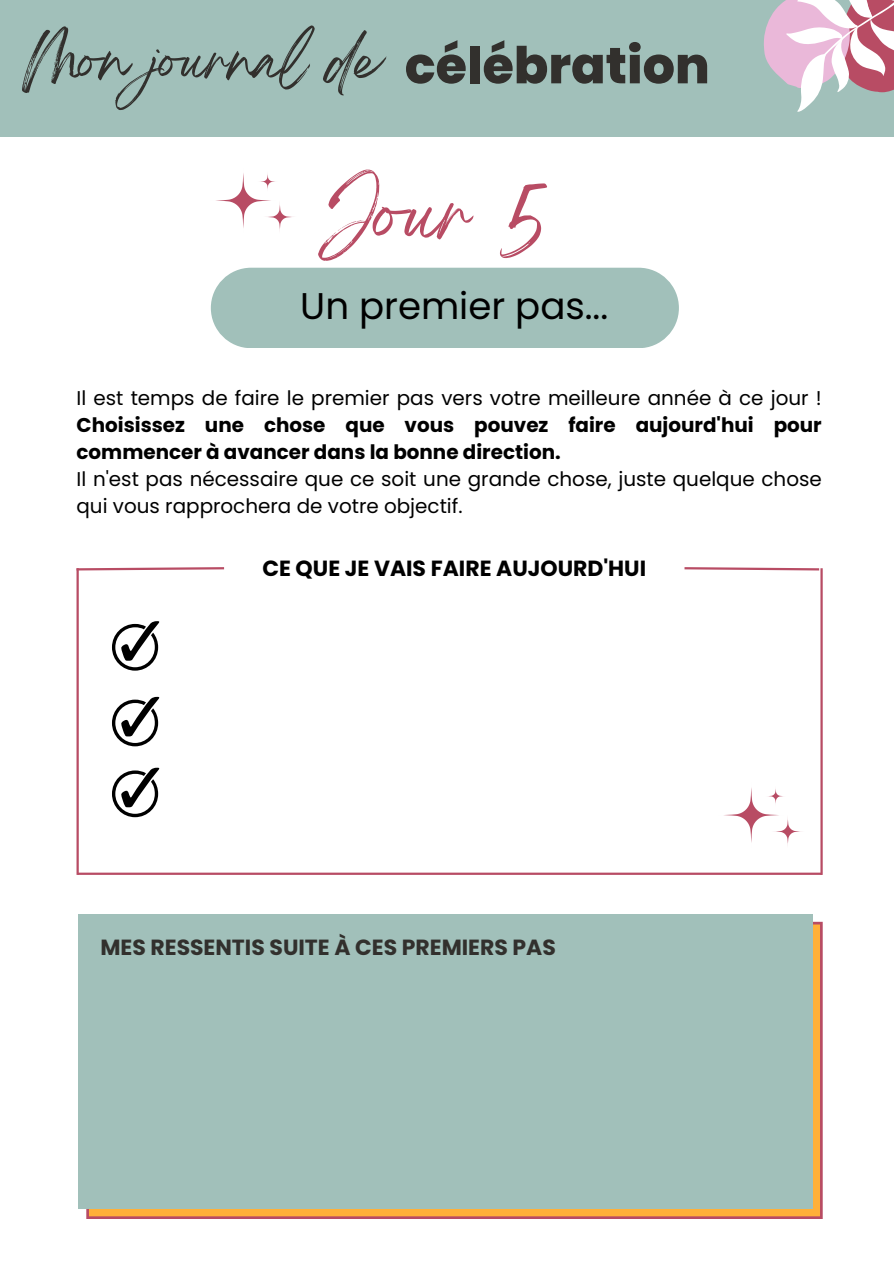
<style>
.page{position:relative;width:894px;height:1264px;background:#fff}
.page>*{position:absolute;margin:0;border:0;box-sizing:border-box;transform-origin:0 0}
.t1{font:70.35px "Breathing";color:#b84c64}
.t2{font:800 50.7px "Poppins";color:#32302d}
.t3{font:50.4px "Breathing";color:#32302d}
.t4{font:37.05px "Poppins";color:#000}
.t5{font:700 21.9px "Poppins";color:#32302d}
.t6{font:700 21.9px "Poppins";color:#000}
.t7{font:700 19.95px/27px "Poppins";color:#000;text-align:justify}
.t8{font:19.95px/27px "Poppins";color:#000}
.s1{font-weight:400}
</style>
<div class="page">
<div style="left:0;top:0;width:893px;height:137px;background:#a1c0ba"></div>
<div style="left:211px;top:268px;width:467px;height:80px;background:#a1c0ba;border-radius:40px"></div>
<svg style="left:764px;top:0;width:130px;height:116px"></svg>
<hr style="left:76px;top:568px;width:3px;height:306px;background:#b84c64">
<hr style="left:78px;top:872px;width:743px;height:2px;background:#b84c64">
<hr style="left:820px;top:568px;width:2px;height:306px;background:#b84c64">
<svg style="left:76px;top:567px;width:149px;height:4px"></svg>
<svg style="left:684px;top:567px;width:137px;height:4px"></svg>
<svg style="left:86px;top:921px;width:736px;height:297px;fill:#ffb039"></svg>
<div style="left:79px;top:914px;width:733px;height:294px;background:#a1c0ba"></div>
<svg style="left:216px;top:173px;width:77px;height:57px"></svg>
<svg style="left:724px;top:788px;width:77px;height:57px"></svg>
<svg style="left:112px;top:621px;width:47px;height:49px"></svg>
<svg style="left:112px;top:697px;width:47px;height:49px"></svg>
<svg style="left:112px;top:767px;width:47px;height:50px"></svg>
<h2 class="t3" style="left:22px;top:45px;width:360px">Mon journal de</h2>
<h3 class="t2" style="left:404px;top:30px;width:306px">célébration</h3>
<h4 class="t1" style="left:320px;top:192px;width:223px">Jour 5</h4>
<h1 class="t4" style="left:300px;top:280px;width:309px">Un premier pas...</h1>
<p class="t7" style="left:76px;top:385px;width:746px"><span class="s1">Il est temps de faire le premier pas vers votre meilleure année à ce jour !<br></span>Choisissez une chose que vous pouvez faire aujourd'hui pour commencer à avancer dans la bonne direction.</p>
<p class="t8" style="left:76px;top:466px;width:746px">Il n'est pas nécessaire que ce soit une grande chose, juste quelque chose qui vous rapprochera de votre objectif.</p>
<p class="t6" style="left:262px;top:553px;width:385px">CE QUE JE VAIS FAIRE AUJOURD'HUI</p>
<p class="t5" style="left:100px;top:931px;width:457px">MES RESSENTIS SUITE À CES PREMIERS PAS</p>
</div>
